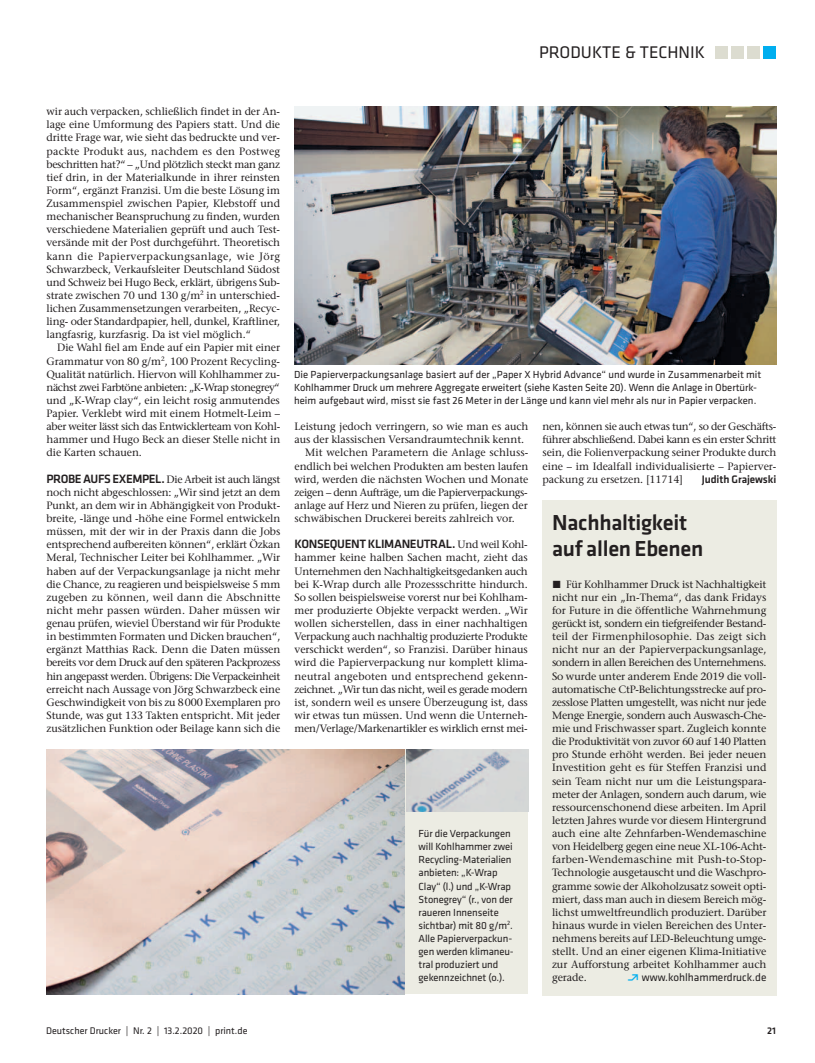
<style>
.page{position:relative;width:815px;height:1063px;background:#fff}
.page>*{position:absolute;margin:0;border:0;box-sizing:border-box;transform-origin:0 0}
.t1{font:500 22.5px/26.2px "Klavika Basic";letter-spacing:-.01em;color:#231f20}
.t2{font:17.5px "Klavika Basic";color:#231f20}
.t3{font:500 12.5px "Klavika Basic";letter-spacing:-.025em;color:#231f20}
.t4{font:11.25px "Klavika Basic";color:#231f20}
.t5{font:500 11.25px "Klavika Basic";letter-spacing:-.005em;color:#231f20}
.t6{font:500 10.62px/13.1px "Stone Serif Std";letter-spacing:-.005em;color:#231f20;text-align:justify}
.t7{font:10.62px/13.1px "Klavika Basic";color:#231f20}
.t8{font:500 10.62px "Stone Serif Std";letter-spacing:-.03em;color:#231f20}
.t9{font:10px "Klavika Basic";color:#231f20}
.t10{font:500 10px "Klavika Basic";color:#231f20}
.s1{font-family:"Klavika Basic";font-size:12.5px}
.s2{font-family:"Stone Serif Std";font-size:10.62px}
.s3{font-family:"The Sans Extra Bold Expert";font-weight:400}
.s4{font-family:"Auto Scape";font-size:10.62px;color:#00aeef}
</style>
<div class="page">
<div style="left:716px;top:46px;width:12px;height:12px;background:#dcdcd0"></div>
<div style="left:732px;top:46px;width:12px;height:12px;background:#dcdcd0"></div>
<div style="left:748px;top:46px;width:12px;height:12px;background:#dcdcd0"></div>
<div style="left:764px;top:46px;width:12px;height:12px;background:#00aeef"></div>
<div style="left:46px;top:749px;width:482px;height:245px;background:#ecece3"></div>
<img style="left:46px;top:749px;width:358px;height:245px">
<div style="left:542px;top:500px;width:234px;height:495px;background:#ecece3"></div>
<img style="left:294px;top:106px;width:482px;height:259px">
<img style="left:406px;top:749px;width:122px;height:63px">
<h2 class="t2" style="left:539px;top:46px;width:168px">PRODUKTE &amp; TECHNIK</h2>
<p class="t6" style="left:46px;top:106px;width:235px">wir auch verpacken, schließlich findet in der An&shy;lage eine Umformung des Papiers statt. Und die dritte Frage war, wie sieht das bedruckte und ver&shy;packte Produkt aus, nachdem es den Postweg beschritten hat?“ – „Und plötzlich steckt man ganz tief drin, in der Materialkunde in ihrer reinsten Form“, ergänzt Franzisi. Um die beste Lösung im Zusammenspiel zwischen Papier, Klebstoff und mechanischer Beanspruchung zu finden, wurden verschiedene Materialien geprüft und auch Test&shy;versände mit der Post durchgeführt. Theoretisch kann die Papierverpackungsanlage, wie Jörg Schwarzbeck, Verkaufsleiter Deutschland Südost und Schweiz bei Hugo Beck, erklärt, übrigens Sub&shy;strate zwischen 70 und 130 g/m<sup>2</sup> in unterschied&shy;lichen Zusammensetzungen verarbeiten, „Recyc&shy;ling- oder Standardpapier, hell, dunkel, Kraftliner, langfasrig, kurzfasrig. Da ist viel möglich.“</p>
<p class="t6" style="left:46px;top:342px;width:235px;text-indent:11px">Die Wahl fiel am Ende auf ein Papier mit einer Grammatur von 80 g/m<sup>2</sup>, 100 Prozent Recycling-Qualität natürlich. Hiervon will Kohlhammer zu&shy;nächst zwei Farbtöne anbieten: „K-Wrap stonegrey“ und „K-Wrap clay“, ein leicht rosig anmutendes Papier. Verklebt wird mit einem Hotmelt-Leim – aber weiter lässt sich das Entwicklerteam von Kohl&shy;hammer und Hugo Beck an dieser Stelle nicht in die Karten schauen.</p>
<p class="t6" style="left:46px;top:474px;width:235px"><span class="s1">PROBE AUFS EXEMPEL.</span> Die Arbeit ist auch längst noch nicht abgeschlossen: „Wir sind jetzt an dem Punkt, an dem wir in Abhängigkeit von Produkt&shy;breite, -länge und -höhe eine Formel entwickeln müssen, mit der wir in der Praxis dann die Jobs entsprechend aufbereiten können“, erklärt Özkan Meral, Technischer Leiter bei Kohlhammer. „Wir haben auf der Verpackungsanlage ja nicht mehr die Chance, zu reagieren und beispielsweise 5 mm zugeben zu können, weil dann die Abschnitte nicht mehr passen würden. Daher müssen wir genau prüfen, wieviel Überstand wir für Produkte in bestimmten Formaten und Dicken brauchen“, ergänzt Matthias Rack. Denn die Daten müssen bereits vor dem Druck auf den späteren Packprozess hin angepasst werden. Übrigens: Die Verpackeinheit erreicht nach Aussage von Jörg Schwarzbeck eine Geschwindigkeit von bis zu 8000 Exemplaren pro Stunde, was gut 133 Takten entspricht. Mit jeder zusätzlichen Funktion oder Beilage kann sich die</p>
<p class="t7" style="left:294px;top:368px;width:469px">Die Papierverpackungsanlage basiert auf der „Paper X Hybrid Advance“ und wurde in Zusammenarbeit mit<br>Kohlhammer Druck um mehrere Aggregate erweitert (siehe Kasten Seite 20). Wenn die Anlage in Obertürk&shy;heim aufgebaut wird, misst sie fast 26 Meter in der Länge und kann viel mehr als nur in Papier verpacken.</p>
<p class="t6" style="left:295px;top:421px;width:235px">Leistung jedoch verringern, so wie man es auch</p>
<p class="t6" style="left:295px;top:434px;width:231px">aus der klassischen Versandraumtechnik kennt.</p>
<p class="t6" style="left:305px;top:447px;width:225px">Mit welchen Parametern die Anlage schluss-</p>
<p class="t6" style="left:295px;top:460px;width:235px">endlich bei welchen Produkten am besten laufen</p>
<p class="t6" style="left:295px;top:474px;width:235px">wird, werden die nächsten Wochen und Monate</p>
<p class="t8" style="left:295px;top:488px;width:235px">zeigen – denn Aufträge, um die Papierverpackungs-</p>
<p class="t6" style="left:295px;top:500px;width:235px">anlage auf Herz und Nieren zu prüfen, liegen der</p>
<p class="t6" style="left:295px;top:513px;width:222px">schwäbischen Druckerei bereits zahlreich vor.</p>
<p class="t3" style="left:295px;top:539px;width:235px">KONSEQUENT KLIMANEUTRAL. <span class="s2">Und weil Kohl-</span></p>
<p class="t6" style="left:295px;top:552px;width:235px">hammer keine halben Sachen macht, zieht das Unternehmen den Nachhaltigkeitsgedanken auch bei K-Wrap durch alle Prozessschritte hindurch.<br>So sollen beispielsweise vorerst nur bei Kohlham&shy;mer produzierte Objekte verpackt werden. „Wir wollen sicherstellen, dass in einer nachhaltigen Verpackung auch nachhaltig produzierte Produkte verschickt werden“, so Franzisi. Darüber hinaus wird die Papierverpackung nur komplett klima&shy;neutral angeboten und entsprechend gekenn&shy;zeichnet. „Wir tun das nicht, weil es gerade modern ist, sondern weil es unsere Überzeugung ist, dass wir etwas tun müssen. Und wenn die Unterneh&shy;men/Verlage/Markenartikler es wirklich ernst mei-</p>
<p class="t7" style="left:419px;top:828px;width:97px">Für die Verpackungen will Kohlhammer zwei<br>Recycling-Materialien anbieten: „K-Wrap<br>Clay“ (l.) und „K-Wrap<br>Stonegrey“ (r., von der raueren Innenseite sichtbar) mit 80 g/m<sup>2</sup>.<br>Alle Papierverpackun&shy;gen werden klimaneu&shy;tral produziert und gekennzeichnet (o.).</p>
<p class="t6" style="left:543px;top:421px;width:235px">nen, können sie auch etwas tun“, so der Geschäfts&shy;führer abschließend. Dabei kann es ein erster Schritt sein, die Folienverpackung seiner Produkte durch eine – im Idealfall individualisierte – Papierver&shy;packung zu ersetzen. [11714]</p>
<p class="t5" style="left:702px;top:475px;width:76px">Judith Grajewski</p>
<h1 class="t1" style="left:552px;top:511px;width:153px">Nachhaltigkeit auf allen Ebenen</h1>
<p class="t6" style="left:552px;top:579px;width:216px"><span class="s3">ó</span> Für Kohlhammer Druck ist Nachhaltigkeit nicht nur ein „In-Thema“, das dank Fridays for Future in die öffentliche Wahrnehmung gerückt ist, sondern ein tiefgreifender Bestand&shy;teil der Firmenphilosophie. Das zeigt sich nicht nur an der Papierverpackungsanlage, sondern in allen Bereichen des Unternehmens.<br>So wurde unter anderem Ende 2019 die voll&shy;automatische CtP-Belichtungsstrecke auf pro&shy;zesslose Platten umgestellt, was nicht nur jede Menge Energie, sondern auch Auswasch-Che&shy;mie und Frischwasser spart. Zugleich konnte die Produktivität von zuvor 60 auf 140 Platten pro Stunde erhöht werden. Bei jeder neuen Investition geht es für Steffen Franzisi und sein Team nicht nur um die Leistungspara&shy;meter der Anlagen, sondern auch darum, wie ressourcenschonend diese arbeiten. Im April letzten Jahres wurde vor diesem Hintergrund auch eine alte Zehnfarben-Wendemaschine von Heidelberg gegen eine neue XL-106-Acht&shy;farben-Wendemaschine mit Push-to-Stop-Technologie ausgetauscht und die Waschpro&shy;gramme sowie der Alkoholzusatz soweit opti&shy;miert, dass man auch in diesem Bereich mög&shy;lichst umweltfreundlich produziert. Darüber hinaus wurde in vielen Bereichen des Unter&shy;nehmens bereits auf LED-Beleuchtung umge&shy;stellt. Und an einer eigenen Klima-Initiative zur Aufforstung arbeitet Kohlhammer auch gerade.</p>
<p class="t4" style="left:628px;top:974px;width:140px"><span class="s4">∂</span> www.kohlhammerdruck.de</p>
<p class="t9" style="left:46px;top:1027px;width:203px">Deutscher Drucker | Nr. 2 | 13.2.2020 | print.de</p>
<p class="t10" style="left:767px;top:1027px;width:10px">21</p>
</div>
